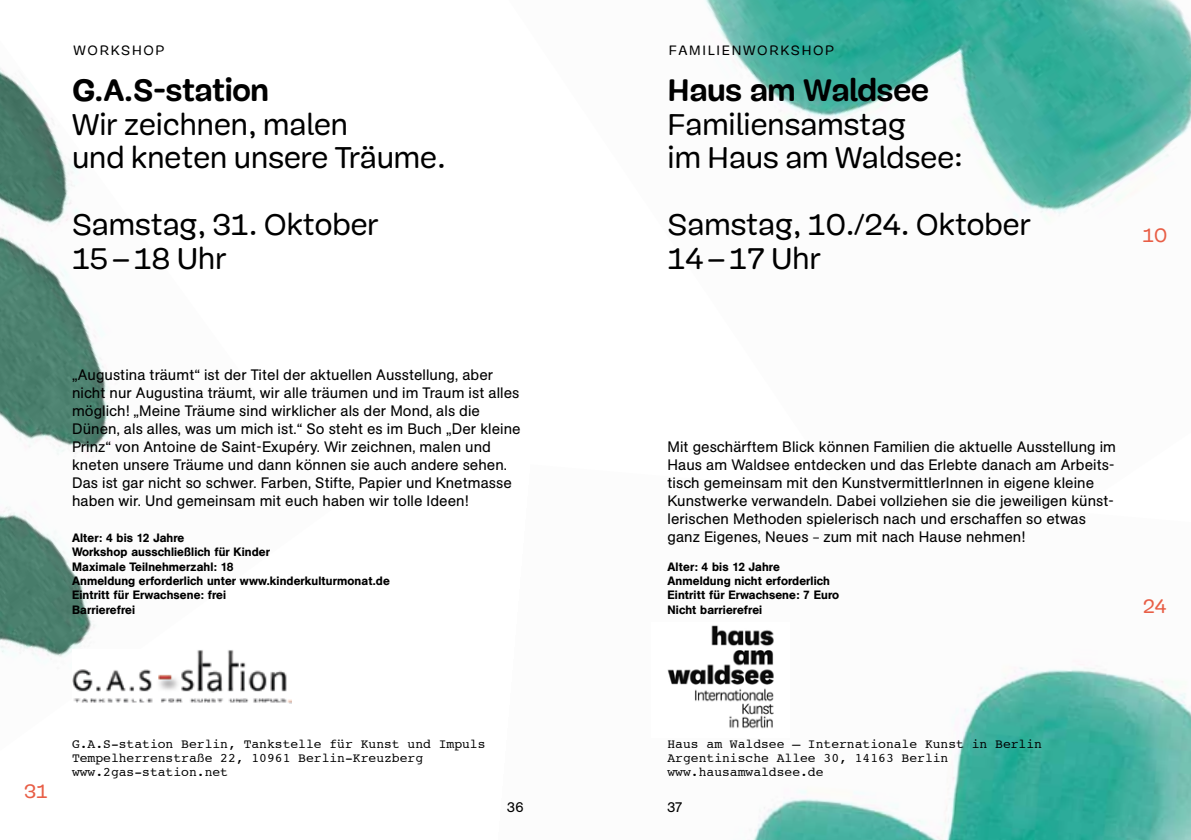
<style>
.page{position:relative;width:1191px;height:840px;background:#fff}
.page>*{position:absolute;margin:0;border:0;box-sizing:border-box;transform-origin:0 0}
.t1{font:700 32px "Mija";color:#000}
.t2{font:30.8px/33.6px "Mija";color:#000}
.t3{font:20px "Mija";color:#e85e46}
.t4{font:15px/18px "AG Buch BQ";letter-spacing:.005em;color:#000}
.t5{font:14px "Mija";letter-spacing:.12em;color:#000}
.t6{font:14px "AG Buch BQ";color:#000}
.t7{font:13px/14px "Courier";color:#000}
.t8{font:500 12px/14.4px "AG Buch BQ";letter-spacing:.01em;color:#000}
.s1{font-size:12px}
</style>
<div class="page">
<img style="left:753px;top:664px;width:438px;height:175px">
<img style="left:0;top:68px;width:292px;height:636px">
<img style="left:705px;top:0;width:486px;height:220px">
<img style="left:72px;top:649px;width:219px;height:54px">
<img style="left:667px;top:625px;width:122px;height:112px">
<p class="t5" style="left:73px;top:43px;width:93px">Workshop</p>
<h1 class="t1" style="left:72px;top:73px;width:198px">G.A.S-station</h1>
<h2 class="t2" style="left:72px;top:107px;width:375px">Wir zeichnen, malen<br>und kneten unsere Träume.</h2>
<h2 class="t2" style="left:72px;top:208px;width:308px">Samstag, 31. Oktober<br>15–18 Uhr</h2>
<p class="t4" style="left:72px;top:365px;width:450px">„Augustina träumt“ ist der Titel der aktuellen Ausstellung, aber nicht nur Augustina träumt, wir alle träumen und im Traum ist alles möglich! „Meine Träume sind wirklicher als der Mond, als die Dünen, als alles, was um mich ist.“ So steht es im Buch „Der kleine Prinz“ von Antoine de Saint-Exupéry. Wir zeichnen, malen und kneten unsere Träume und dann können sie auch andere sehen.<br>Das ist gar nicht so schwer. Farben, Stifte, Papier und Knetmasse haben wir. Und gemeinsam mit euch haben wir tolle Ideen!</p>
<p class="t8" style="left:72px;top:530px;width:319px">Alter: 4 bis 12 Jahre<br>Workshop ausschließlich für Kinder<br>Maximale Teilnehmerzahl: 18<br>Anmeldung erforderlich unter www.kinderkulturmonat.de<br>Eintritt für Erwachsene: frei<br>Barrierefrei</p>
<p class="t5" style="left:669px;top:43px;width:167px">Familienworkshop</p>
<h1 class="t1" style="left:667px;top:73px;width:263px">Haus am Waldsee</h1>
<h2 class="t2" style="left:667px;top:107px;width:297px">Familiensamstag<br>im Haus am Waldsee:</h2>
<h2 class="t2" style="left:667px;top:208px;width:365px">Samstag, 10./24. Oktober<br>14–17 Uhr</h2>
<h3 class="t3" style="left:1142px;top:224px;width:26px">10</h3>
<p class="t4" style="left:667px;top:437px;width:450px">Mit geschärftem Blick können Familien die aktuelle Ausstellung im Haus am Waldsee entdecken und das Erlebte danach am Arbeits&shy;tisch gemeinsam mit den KunstvermittlerInnen in eigene kleine Kunstwerke verwandeln. Dabei vollziehen sie die jeweiligen künst&shy;lerischen Methoden spielerisch nach und erschaffen so etwas ganz Eigenes, Neues <span class="s1">–</span> zum mit nach Hause nehmen!</p>
<p class="t8" style="left:667px;top:559px;width:173px">Alter: 4 bis 12 Jahre<br>Anmeldung nicht erforderlich<br>Eintritt für Erwachsene: 7 Euro<br>Nicht barrierefrei</p>
<h3 class="t3" style="left:1143px;top:594px;width:25px">24</h3>
<h3 class="t3" style="left:24px;top:779px;width:25px">31</h3>
<p class="t7" style="left:72px;top:736px;width:415px">G.A.S-station Berlin, Tankstelle für Kunst und Impuls<br>Tempelherrenstraße 22, 10961 Berlin-Kreuzberg www.2gas-station.net</p>
<p class="t7" style="left:667px;top:736px;width:376px">Haus am Waldsee – Internationale Kunst in Berlin<br>Argentinische Allee 30, 14163 Berlin www.hausamwaldsee.de</p>
<p class="t6" style="left:507px;top:798px;width:18px">36</p>
<p class="t6" style="left:667px;top:798px;width:17px">37</p>
</div>
